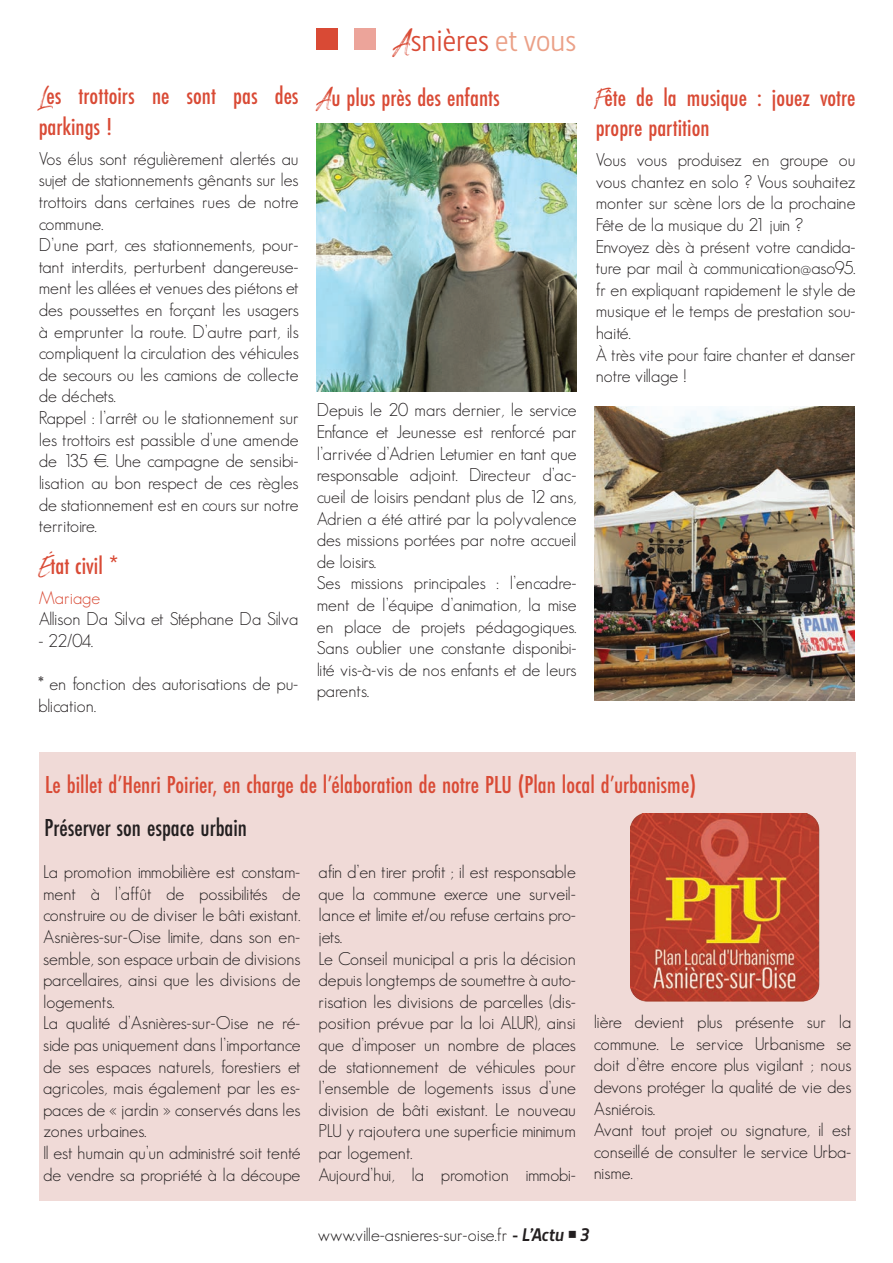
<style>
.page{position:relative;width:893px;height:1263px;background:#fff}
.page>*{position:absolute;margin:0;border:0;box-sizing:border-box;transform-origin:0 0}
.t1{font:30px "Barna";color:#d94a35}
.Titre{font:500 25.5px/30.6px "Futura PT Cond";color:#d94a35}
.TEXTE{font:500 25.5px "Futura PT Cond";color:#231f20}
.TEXTE-2{font:300 18px/21.6px "Geosans";color:#231f20;text-align:justify}
.Titre-2{font:300 18px/21.6px "Geosans";color:#231f20;text-align:justify}
.TEXTE-3{font:300 18px "Geosans";color:#d94a35}
.s1{font-family:"Spartwell";font-weight:400}
.s2{font-family:"Spartwell"}
.s3{color:#eba087}
.s4{font-family:"Barna";font-weight:700;font-style:italic}
</style>
<div class="page">
<div style="left:316px;top:28px;width:21px;height:21px;background:#d94a35"></div>
<div style="left:354px;top:28px;width:22px;height:21px;background:#eca49a"></div>
<div style="left:39px;top:753px;width:817px;height:448px;background:#f0dad7"></div>
<img style="left:631px;top:813px;width:189px;height:189px">
<img style="left:317px;top:123px;width:260px;height:268px">
<img style="left:595px;top:407px;width:259px;height:294px">
<p class="Titre" style="left:39px;top:80px;width:261px"><span class="s1">L</span>es trottoirs ne sont pas des parkings !</p>
<p class="Titre-2" style="left:39px;top:148px;width:261px">Vos élus sont régulièrement alertés au sujet de stationnements gênants sur les trottoirs dans certaines rues de notre commune.</p>
<p class="Titre-2" style="left:39px;top:234px;width:261px">D’une part, ces stationnements, pour&shy;tant interdits, perturbent dangereuse&shy;ment les allées et venues des piétons et des poussettes en forçant les usagers à emprunter la route. D’autre part, ils compliquent la circulation des véhicules de secours ou les camions de collecte de déchets.</p>
<p class="TEXTE-2" style="left:39px;top:407px;width:261px">Rappel : l’arrêt ou le stationnement sur les trottoirs est passible d’une amende de 135 €. Une campagne de sensibi&shy;lisation au bon respect de ces règles de stationnement est en cours sur notre territoire.</p>
<p class="Titre" style="left:39px;top:550px;width:81px"><span class="s1">É</span>tat civil *</p>
<p class="TEXTE-3" style="left:39px;top:587px;width:63px">Mariage</p>
<p class="TEXTE-2" style="left:39px;top:608px;width:261px">Allison Da Silva et Stéphane Da Silva</p>
<p class="TEXTE-2" style="left:39px;top:630px;width:56px">- 22/04.</p>
<p class="TEXTE-2" style="left:38px;top:673px;width:261px">* en fonction des autorisations de pu&shy;blication.</p>
<h1 class="t1" style="left:393px;top:22px;width:184px"><span class="s2">A</span>snières <span class="s3">et vous</span></h1>
<p class="Titre" style="left:317px;top:82px;width:185px"><span class="s1">A</span>u plus près des enfants</p>
<p class="TEXTE-2" style="left:317px;top:399px;width:261px">Depuis le 20 mars dernier, le service Enfance et Jeunesse est renforcé par l’arrivée d’Adrien Letumier en tant que responsable adjoint. Directeur d’ac&shy;cueil de loisirs pendant plus de 12 ans, Adrien a été attiré par la polyvalence des missions portées par notre accueil de loisirs.</p>
<p class="TEXTE-2" style="left:317px;top:572px;width:261px">Ses missions principales : l’encadre&shy;ment de l’équipe d’animation, la mise en place de projets pédagogiques.<br>Sans oublier une constante disponibi&shy;lité vis-à-vis de nos enfants et de leurs parents.</p>
<p class="Titre" style="left:596px;top:82px;width:261px"><span class="s1">F</span>ête de la musique : jouez votre propre partition</p>
<p class="TEXTE-2" style="left:596px;top:149px;width:261px">Vous vous produisez en groupe ou vous chantez en solo ? Vous souhaitez monter sur scène lors de la prochaine Fête de la musique du 21 juin ?</p>
<p class="TEXTE-2" style="left:596px;top:236px;width:261px">Envoyez dès à présent votre candida&shy;ture par mail à communication@aso95. fr en expliquant rapidement le style de musique et le temps de prestation sou&shy;haité.</p>
<p class="TEXTE-2" style="left:596px;top:344px;width:261px">À très vite pour faire chanter et danser notre village !</p>
<p class="Titre" style="left:45px;top:769px;width:652px">Le billet d’Henri Poirier, en charge de l’élaboration de notre PLU (Plan local d’urbanisme)</p>
<p class="TEXTE" style="left:45px;top:812px;width:204px">Préserver son espace urbain</p>
<p class="TEXTE-2" style="left:43px;top:861px;width:259px">La promotion immobilière est constam&shy;ment à l’affût de possibilités de construire ou de diviser le bâti existant.</p>
<p class="TEXTE-2" style="left:43px;top:926px;width:259px">Asnières-sur-Oise limite, dans son en&shy;semble, son espace urbain de divisions parcellaires, ainsi que les divisions de logements.</p>
<p class="TEXTE-2" style="left:43px;top:1012px;width:259px">La qualité d’Asnières-sur-Oise ne ré&shy;side pas uniquement dans l’importance de ses espaces naturels, forestiers et agricoles, mais également par les es&shy;paces de « jardin » conservés dans les zones urbaines.</p>
<p class="TEXTE-2" style="left:43px;top:1142px;width:259px">Il est humain qu’un administré soit tenté de vendre sa propriété à la découpe</p>
<p class="TEXTE-2" style="left:318px;top:861px;width:259px">afin d’en tirer profit ; il est responsable que la commune exerce une surveil&shy;lance et limite et/ou refuse certains pro&shy;jets.</p>
<p class="TEXTE-2" style="left:318px;top:947px;width:259px">Le Conseil municipal a pris la décision depuis longtemps de soumettre à auto&shy;risation les divisions de parcelles (dis&shy;position prévue par la loi ALUR), ainsi que d’imposer un nombre de places de stationnement de véhicules pour l’ensemble de logements issus d’une division de bâti existant. Le nouveau PLU y rajoutera une superficie minimum par logement.</p>
<p class="TEXTE-2" style="left:318px;top:1163px;width:259px">Aujourd’hui, la promotion immobi-</p>
<p class="TEXTE-2" style="left:594px;top:1011px;width:259px">lière devient plus présente sur la commune. Le service Urbanisme se doit d’être encore plus vigilant ; nous devons protéger la qualité de vie des Asniérois.</p>
<p class="TEXTE-2" style="left:594px;top:1119px;width:259px">Avant tout projet ou signature, il est conseillé de consulter le service Urba&shy;nisme.</p>
<p class="TEXTE-2" style="left:318px;top:1224px;width:273px">www.ville-asnieres-sur-oise.fr <span class="s4">- L’Actu</span> ○ <span class="s4">3</span></p>
</div>
